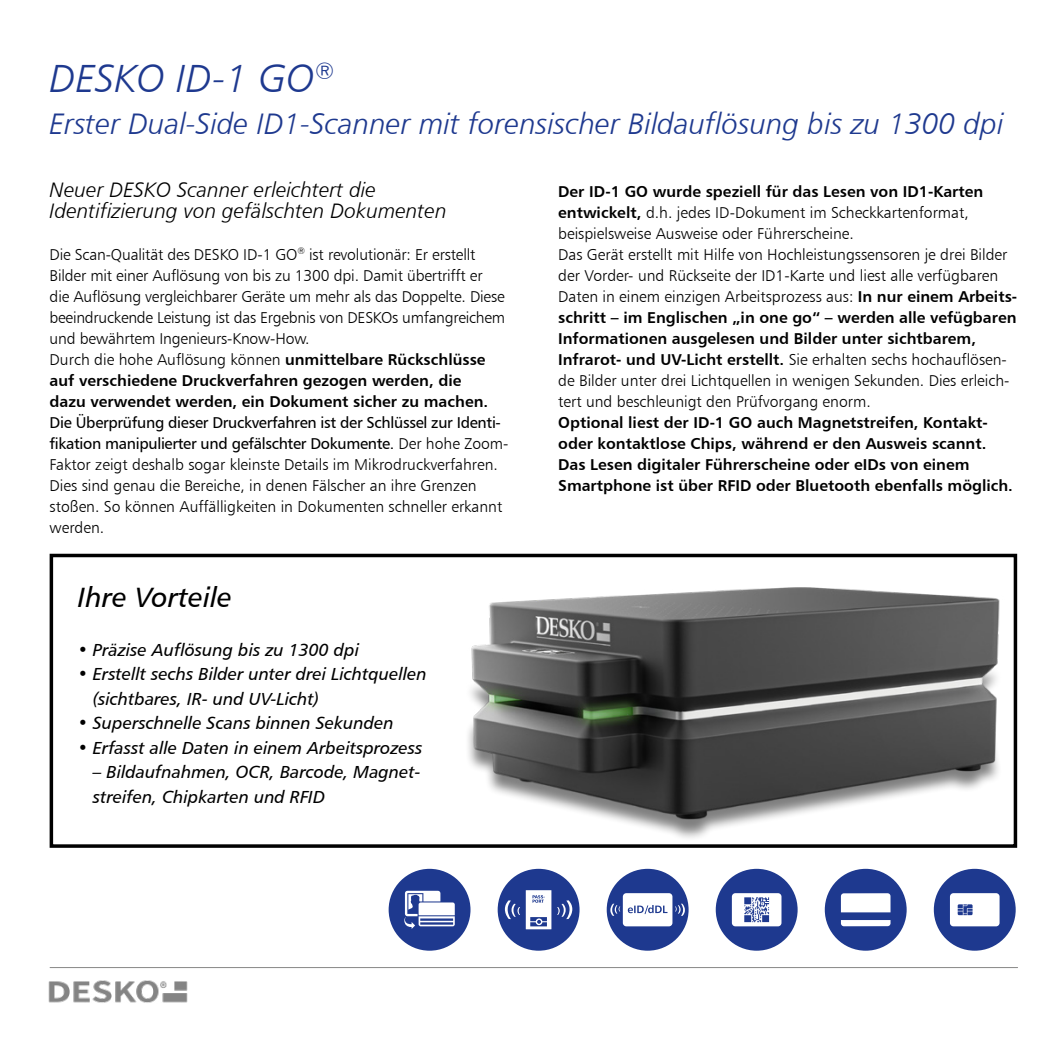
<style>
.page{position:relative;width:1042px;height:1042px;background:#fff}
.page>*{position:absolute;margin:0;border:0;box-sizing:border-box;transform-origin:0 0}
.t1{font:39.38px "Humanist 777 BT Light Italic B";color:#1e398f}
.t2{font:29.75px "Humanist 777 BT Light Italic B";color:#1e398f}
.t3{font:28px "Humanist 777 BT Italic B";color:#000}
.t4{font:21px/21px "Humanist 777 BT Light Italic B";color:#000}
.t5{font:17.5px/24.5px "Humanist 777 BT Italic B";color:#000}
.t6{font:15.75px/21px "Humanist 777 BT Light B";color:#000}
.t7{font:15.75px/21px "Humanist 777 BT Bold B";color:#000}
.t8{font:15.75px/21px "Humanist 777 BT Roman B";letter-spacing:-.02em;color:#000}
.s1{font-family:"Humanist 777 BT Bold B"}
.s2{font-family:"Humanist 777 BT Light B"}
</style>
<div class="page">
<hr style="left:50px;top:967px;width:967px;height:1px;background:#878786">
<img style="left:48px;top:980px;width:140px;height:23px">
<div style="left:50px;top:554px;width:967px;height:294px;border:4px solid #000"></div>
<img style="left:438px;top:567px;width:580px;height:281px">
<div style="left:389px;top:869px;width:81px;height:81px;background:#1e398f;border-radius:50%"></div>
<svg style="left:404px;top:891px;width:51px;height:38px"></svg>
<div style="left:825px;top:869px;width:81px;height:81px;background:#1e398f;border-radius:50%"></div>
<svg style="left:841px;top:920px;width:49px;height:6px"></svg>
<svg style="left:841px;top:893px;width:49px;height:19px"></svg>
<div style="left:934px;top:869px;width:81px;height:81px;background:#1e398f;border-radius:50%"></div>
<svg style="left:950px;top:893px;width:49px;height:33px;background:#eaecf4"></svg>
<div style="left:498px;top:869px;width:81px;height:81px;background:#1e398f;border-radius:50%"></div>
<svg style="left:526px;top:890px;width:25px;height:39px"></svg>
<svg style="left:557px;top:900px;width:15px;height:19px"></svg>
<svg style="left:505px;top:900px;width:15px;height:19px"></svg>
<div style="left:716px;top:869px;width:81px;height:81px;background:#1e398f;border-radius:50%"></div>
<svg style="left:732px;top:893px;width:49px;height:33px;background:#cdd3e6"></svg>
<div style="left:607px;top:869px;width:81px;height:81px;background:#1e398f;border-radius:50%"></div>
<svg style="left:610px;top:893px;width:75px;height:33px"></svg>
<h1 class="t1" style="left:50px;top:54px;width:286px">DESKO ID-1 GO<sup>®</sup></h1>
<h2 class="t2" style="left:50px;top:105px;width:955px">Erster Dual-Side ID1-Scanner mit forensischer Bildauflösung bis zu 1300 dpi</h2>
<h3 class="t4" style="left:50px;top:178px;width:399px">Neuer DESKO Scanner erleichtert die<br>Identifizierung von gefälschten Dokumenten</h3>
<p class="t6" style="left:50px;top:243px;width:457px">Die Scan-Qualität des DESKO ID-1 GO<sup>®</sup> ist revolutionär: Er erstellt Bilder mit einer Auflösung von bis zu 1300 dpi. Damit übertrifft er die Auflösung vergleichbarer Geräte um mehr als das Doppelte. Diese beeindruckende Leistung ist das Ergebnis von DESKOs umfangreichem und bewährtem Ingenieurs-Know-How.<br>Durch die hohe Auflösung können <span class="s1">unmittelbare Rückschlüsse</span></p>
<p class="t7" style="left:50px;top:369px;width:440px">auf verschiedene Druckverfahren gezogen werden, die dazu verwendet werden, ein Dokument sicher zu machen.</p>
<p class="t8" style="left:50px;top:411px;width:460px">Die Überprüfung dieser Druckverfahren ist der Schlüssel zur Identi&shy;fikation manipulierter und gefälschter Dokumente. <span class="s2">Der hohe Zoom-</span></p>
<p class="t6" style="left:50px;top:453px;width:454px">Faktor zeigt deshalb sogar kleinste Details im Mikrodruckverfahren.<br>Dies sind genau die Bereiche, in denen Fälscher an ihre Grenzen stoßen. So können Auffälligkeiten in Dokumenten schneller erkannt werden.</p>
<h3 class="t3" style="left:78px;top:579px;width:155px">Ihre Vorteile</h3>
<p class="t5" style="left:78px;top:637px;width:283px">• Präzise Auflösung bis zu 1300 dpi</p>
<p class="t5" style="left:93px;top:661px;width:335px;text-indent:-15px">• Erstellt sechs Bilder unter drei Lichtquellen (sichtbares, IR- und UV-Licht)</p>
<p class="t5" style="left:78px;top:710px;width:317px">• Superschnelle Scans binnen Sekunden</p>
<p class="t5" style="left:78px;top:735px;width:346px">• Erfasst alle Daten in einem Arbeitsprozess</p>
<p class="t5" style="left:93px;top:759px;width:329px">– Bildaufnahmen, OCR, Barcode, Magnet&shy;streifen, Chipkarten und RFID</p>
<p class="t7" style="left:558px;top:180px;width:427px">Der ID-1 GO wurde speziell für das Lesen von ID1-Karten</p>
<p class="t6" style="left:558px;top:201px;width:460px"><span class="s1">entwickelt,</span> d.h. jedes ID-Dokument im Scheckkartenformat, beispielsweise Ausweise oder Führerscheine.<br>Das Gerät erstellt mit Hilfe von Hochleistungssensoren je drei Bilder der Vorder- und Rückseite der ID1-Karte und liest alle verfügbaren Daten in einem einzigen Arbeitsprozess aus: <span class="s1">In nur einem Arbeits-</span></p>
<p class="t7" style="left:558px;top:306px;width:460px">schritt – im Englischen „in one go“ – werden alle vefügbaren<br>Informationen ausgelesen und Bilder unter sichtbarem,<br>Infrarot- und UV-Licht erstellt. <span class="s2">Sie erhalten sechs hochauflösen-</span></p>
<p class="t6" style="left:558px;top:369px;width:453px">de Bilder unter drei Lichtquellen in wenigen Sekunden. Dies erleich&shy;tert und beschleunigt den Prüfvorgang enorm.</p>
<p class="t7" style="left:558px;top:411px;width:456px">Optional liest der ID-1 GO auch Magnetstreifen, Kontakt&shy;oder kontaktlose Chips, während er den Ausweis scannt.<br>Das Lesen digitaler Führerscheine oder eIDs von einem Smartphone ist über RFID oder Bluetooth ebenfalls möglich.</p>
</div>
